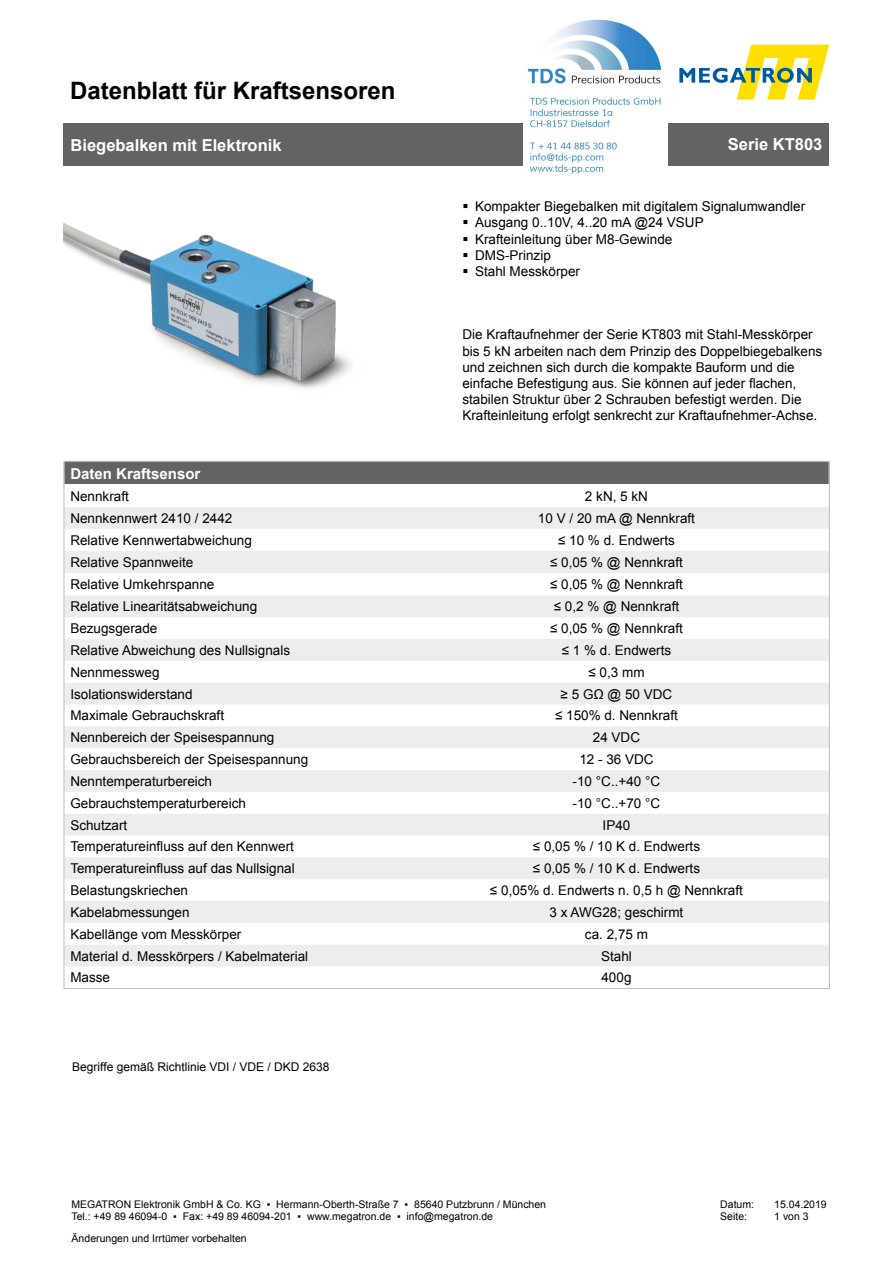
<style>
.page{position:relative;width:893px;height:1263px;background:#fff}
.page>*{position:absolute;margin:0;border:0;box-sizing:border-box;transform-origin:0 0}
.t1{font:700 24px "Arial";color:#000}
.t2{font:700 16.5px "Arial";color:#fff}
.t3{font:700 15px "Arial";color:#fff}
.t4{font:13.5px/16.2px "Arial";color:#000}
.t5{font:12px "Arial";color:#000}
.t6{font:10.5px "Arial";color:#000}
</style>
<div class="page">
<svg style="left:679px;top:45px;width:150px;height:55px"></svg>
<div style="left:64px;top:123px;width:765px;height:43px;background:#646363"></div>
<img style="left:64px;top:223px;width:287px;height:166px">
<svg style="left:66px;top:507px;width:762px;height:459px;fill:#ededed"></svg>
<div style="left:66px;top:463px;width:762px;height:21px;background:#646363"></div>
<img style="left:523px;top:19px;width:144px;height:155px">
<h1 class="t1" style="left:70px;top:74px;width:327px">Datenblatt für Kraftsensoren</h1>
<p class="t2" style="left:71px;top:134px;width:212px">Biegebalken mit Elektronik</p>
<p class="t2" style="left:728px;top:133px;width:96px">Serie KT803</p>
<p class="t4" style="left:475px;top:198px;width:332px">Kompakter Biegebalken mit digitalem Signalumwandler</p>
<p class="t4" style="left:475px;top:215px;width:230px">Ausgang 0..10V, 4..20 mA @24 VSUP</p>
<p class="t4" style="left:475px;top:231px;width:199px">Krafteinleitung über M8-Gewinde</p>
<p class="t4" style="left:475px;top:247px;width:77px">DMS-Prinzip</p>
<p class="t4" style="left:475px;top:263px;width:107px">Stahl Messkörper</p>
<p class="t4" style="left:462px;top:327px;width:361px">Die Kraftaufnehmer der Serie KT803 mit Stahl-Messkörper bis 5 kN arbeiten nach dem Prinzip des Doppelbiegebalkens und zeichnen sich durch die kompakte Bauform und die einfache Befestigung aus. Sie können auf jeder flachen, stabilen Struktur über 2 Schrauben befestigt werden. Die Krafteinleitung erfolgt senkrecht zur Kraftaufnehmer-Achse.</p>
<p class="t3" style="left:70px;top:463px;width:132px">Daten Kraftsensor</p>
<p class="t4" style="left:70px;top:488px;width:60px">Nennkraft</p>
<p class="t4" style="left:585px;top:488px;width:65px">2 kN, 5 kN</p>
<p class="t4" style="left:70px;top:510px;width:164px">Nennkennwert 2410 / 2442</p>
<p class="t4" style="left:538px;top:510px;width:159px">10 V / 20 mA @ Nennkraft</p>
<p class="t4" style="left:70px;top:532px;width:183px">Relative Kennwertabweichung</p>
<p class="t4" style="left:558px;top:532px;width:118px">≤ 10 % d. Endwerts</p>
<p class="t4" style="left:70px;top:554px;width:125px">Relative Spannweite</p>
<p class="t4" style="left:550px;top:554px;width:134px">≤ 0,05 % @ Nennkraft</p>
<p class="t4" style="left:70px;top:576px;width:146px">Relative Umkehrspanne</p>
<p class="t4" style="left:550px;top:576px;width:134px">≤ 0,05 % @ Nennkraft</p>
<p class="t4" style="left:70px;top:598px;width:188px">Relative Linearitätsabweichung</p>
<p class="t4" style="left:554px;top:598px;width:127px">≤ 0,2 % @ Nennkraft</p>
<p class="t4" style="left:70px;top:620px;width:89px">Bezugsgerade</p>
<p class="t4" style="left:550px;top:620px;width:134px">≤ 0,05 % @ Nennkraft</p>
<p class="t4" style="left:70px;top:642px;width:221px">Relative Abweichung des Nullsignals</p>
<p class="t4" style="left:562px;top:642px;width:111px">≤ 1 % d. Endwerts</p>
<p class="t4" style="left:70px;top:664px;width:91px">Nennmessweg</p>
<p class="t4" style="left:588px;top:664px;width:58px">≤ 0,3 mm</p>
<p class="t4" style="left:70px;top:686px;width:124px">Isolationswiderstand</p>
<p class="t4" style="left:561px;top:686px;width:113px">≥ 5 GΩ @ 50 VDC</p>
<p class="t4" style="left:70px;top:708px;width:155px">Maximale Gebrauchskraft</p>
<p class="t4" style="left:555px;top:708px;width:124px">≤ 150% d. Nennkraft</p>
<p class="t4" style="left:70px;top:729px;width:206px">Nennbereich der Speisespannung</p>
<p class="t4" style="left:593px;top:729px;width:49px">24 VDC</p>
<p class="t4" style="left:70px;top:751px;width:239px">Gebrauchsbereich der Speisespannung</p>
<p class="t4" style="left:579px;top:751px;width:76px">12 - 36 VDC</p>
<p class="t4" style="left:70px;top:773px;width:143px">Nenntemperaturbereich</p>
<p class="t4" style="left:573px;top:773px;width:89px">-10 °C..+40 °C</p>
<p class="t4" style="left:70px;top:795px;width:177px">Gebrauchstemperaturbereich</p>
<p class="t4" style="left:573px;top:795px;width:89px">-10 °C..+70 °C</p>
<p class="t4" style="left:70px;top:817px;width:59px">Schutzart</p>
<p class="t4" style="left:603px;top:817px;width:29px">IP40</p>
<p class="t4" style="left:70px;top:839px;width:225px">Temperatureinfluss auf den Kennwert</p>
<p class="t4" style="left:533px;top:839px;width:169px">≤ 0,05 % / 10 K d. Endwerts</p>
<p class="t4" style="left:70px;top:860px;width:226px">Temperatureinfluss auf das Nullsignal</p>
<p class="t4" style="left:533px;top:860px;width:169px">≤ 0,05 % / 10 K d. Endwerts</p>
<p class="t4" style="left:70px;top:882px;width:119px">Belastungskriechen</p>
<p class="t4" style="left:490px;top:882px;width:254px">≤ 0,05% d. Endwerts n. 0,5 h @ Nennkraft</p>
<p class="t4" style="left:70px;top:904px;width:121px">Kabelabmessungen</p>
<p class="t4" style="left:550px;top:904px;width:135px">3 x AWG28; geschirmt</p>
<p class="t4" style="left:70px;top:926px;width:173px">Kabellänge vom Messkörper</p>
<p class="t4" style="left:585px;top:926px;width:65px">ca. 2,75 m</p>
<p class="t4" style="left:70px;top:948px;width:239px">Material d. Messkörpers / Kabelmaterial</p>
<p class="t4" style="left:601px;top:948px;width:32px">Stahl</p>
<p class="t4" style="left:70px;top:970px;width:41px">Masse</p>
<p class="t4" style="left:601px;top:970px;width:32px">400g</p>
<p class="t5" style="left:72px;top:1059px;width:259px">Begriffe gemäß Richtlinie VDI / VDE / DKD 2638</p>
<p class="t6" style="left:71px;top:1197px;width:476px">MEGATRON Elektronik GmbH &amp; Co. KG ▪ Hermann-Oberth-Straße 7 ▪ 85640 Putzbrunn / München</p>
<p class="t6" style="left:71px;top:1210px;width:423px">Tel.: +49 89 46094-0 ▪ Fax: +49 89 46094-201 ▪ www.megatron.de ▪ info@megatron.de</p>
<p class="t6" style="left:72px;top:1231px;width:177px">Änderungen und Irrtümer vorbehalten</p>
<p class="t6" style="left:720px;top:1197px;width:35px">Datum:</p>
<p class="t6" style="left:774px;top:1197px;width:54px">15.04.2019</p>
<p class="t6" style="left:720px;top:1210px;width:28px">Seite:</p>
<p class="t6" style="left:774px;top:1210px;width:36px">1 von 3</p>
</div>
